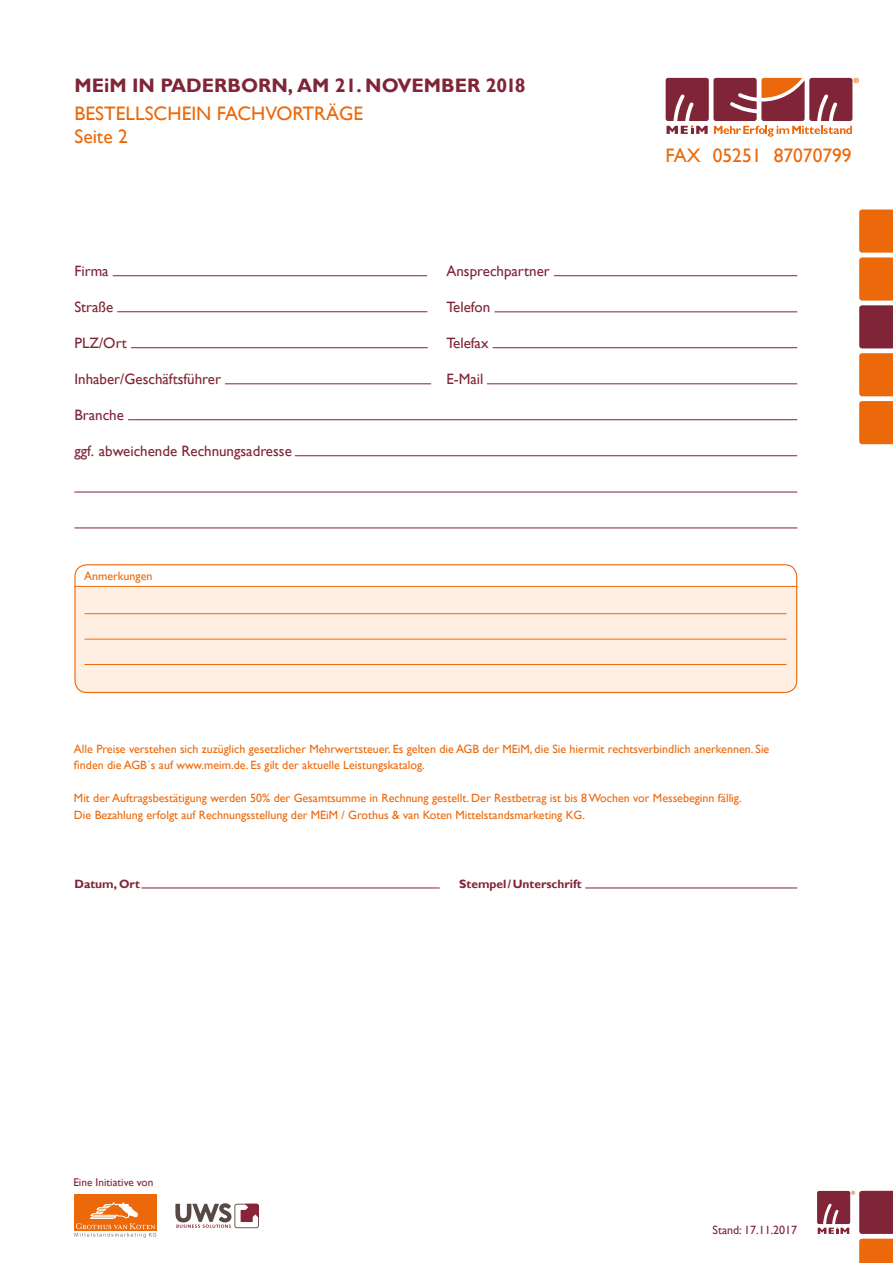
<style>
.page{position:relative;width:893px;height:1263px;background:#fff}
.page>*{position:absolute;margin:0;border:0;box-sizing:border-box;transform-origin:0 0}
.t1{font:19.5px/23.4px "Gill Sans";color:#eb690b}
.t2{font:700 19.5px "Gill Sans";color:#802537}
.t3{font:15px "Gill Sans";color:#802537}
.t4{font:12px/16.5px "Gill Sans";color:#eb690b}
.t5{font:700 12px "Gill Sans";color:#802537}
.t6{font:12px "Gill Sans";color:#802537}
.t7{font:11.25px "Gill Sans";color:#802537}
</style>
<div class="page">
<svg style="left:666px;top:78px;width:193px;height:59px"></svg>
<svg style="left:859px;top:210px;width:34px;height:234px"></svg>
<div style="left:74px;top:1195px;width:83px;height:36px;background:#eb690b"></div>
<svg style="left:75px;top:1202px;width:81px;height:36px"></svg>
<svg style="left:817px;top:1191px;width:76px;height:72px"></svg>
<svg style="left:175px;top:1203px;width:84px;height:25px"></svg>
<hr style="left:585px;top:887px;width:212px;height:1px;background:#802537">
<hr style="left:141px;top:887px;width:299px;height:1px;background:#802537">
<div style="left:76px;top:587px;width:721px;height:105px;background:#feefe2"></div>
<hr style="left:74px;top:586px;width:723px;height:1px;background:#eb690b">
<div style="left:74px;top:564px;width:723px;height:129px;border:1px solid #eb690b;border-radius:12px"></div>
<hr style="left:85px;top:613px;width:701px;height:1px;background:#eb690b">
<hr style="left:85px;top:639px;width:701px;height:1px;background:#eb690b">
<hr style="left:85px;top:664px;width:701px;height:1px;background:#eb690b">
<hr style="left:113px;top:275px;width:314px;height:1px;background:#802537">
<hr style="left:554px;top:275px;width:243px;height:1px;background:#802537">
<hr style="left:117px;top:311px;width:310px;height:1px;background:#802537">
<hr style="left:494px;top:311px;width:303px;height:1px;background:#802537">
<hr style="left:493px;top:347px;width:304px;height:1px;background:#802537">
<hr style="left:74px;top:492px;width:723px;height:1px;background:#802537">
<hr style="left:131px;top:347px;width:297px;height:1px;background:#802537">
<hr style="left:225px;top:383px;width:206px;height:1px;background:#802537">
<hr style="left:128px;top:419px;width:669px;height:1px;background:#802537">
<hr style="left:74px;top:527px;width:723px;height:1px;background:#802537">
<hr style="left:295px;top:455px;width:502px;height:1px;background:#802537">
<hr style="left:487px;top:383px;width:310px;height:1px;background:#802537">
<h1 class="t2" style="left:74px;top:74px;width:453px">MEIM IN PADERBORN, AM 21. NOVEMBER 2018</h1>
<h1 class="t1" style="left:74px;top:102px;width:290px">Bestellschein Fachvorträge<br>Seite 2</h1>
<p class="t3" style="left:74px;top:262px;width:36px">Firma</p>
<p class="t3" style="left:74px;top:298px;width:40px">Straße</p>
<p class="t3" style="left:74px;top:334px;width:54px">PLZ/Ort</p>
<p class="t3" style="left:74px;top:370px;width:148px">Inhaber/Geschäftsführer</p>
<p class="t3" style="left:74px;top:406px;width:51px">Branche</p>
<p class="t3" style="left:74px;top:442px;width:219px">ggf. abweichende Rechnungsadresse</p>
<p class="t4" style="left:84px;top:568px;width:70px">Anmerkungen</p>
<p class="t3" style="left:446px;top:262px;width:105px">Ansprechpartner</p>
<p class="t3" style="left:446px;top:298px;width:45px">Telefon</p>
<p class="t3" style="left:446px;top:334px;width:44px">Telefax</p>
<p class="t3" style="left:446px;top:370px;width:39px">E-Mail</p>
<h1 class="t1" style="left:666px;top:144px;width:188px">Fax 05251 87070799</h1>
<p class="t4" style="left:74px;top:740px;width:697px">Alle Preise verstehen sich zuzüglich gesetzlicher Mehrwertsteuer. Es gelten die AG B der MEiM, die Sie hiermit rechtsverbindlich anerkennen. Sie finden die AGB´s auf www.meim.de. Es gilt der aktuelle Leistungskatalog.</p>
<p class="t4" style="left:74px;top:790px;width:669px">Mit der Auftragsbestätigung werden 50% der Gesamtsumme in Rechnung gestellt. Der Restbetrag ist bis 8 Wochen vor Messebeginn fällig.<br>Die Bezahlung erfolgt auf Rechnungsstellung der MEiM / Grothus &amp; van Koten Mittelstandsmarketing KG .</p>
<p class="t5" style="left:74px;top:877px;width:67px">DATUM, ORT</p>
<p class="t5" style="left:459px;top:877px;width:124px">STEMPEL/UNTERSCHRIFT</p>
<p class="t7" style="left:73px;top:1175px;width:82px">Eine Initiative von</p>
<p class="t6" style="left:712px;top:1223px;width:86px">Stand: 17.11.2017</p>
</div>
